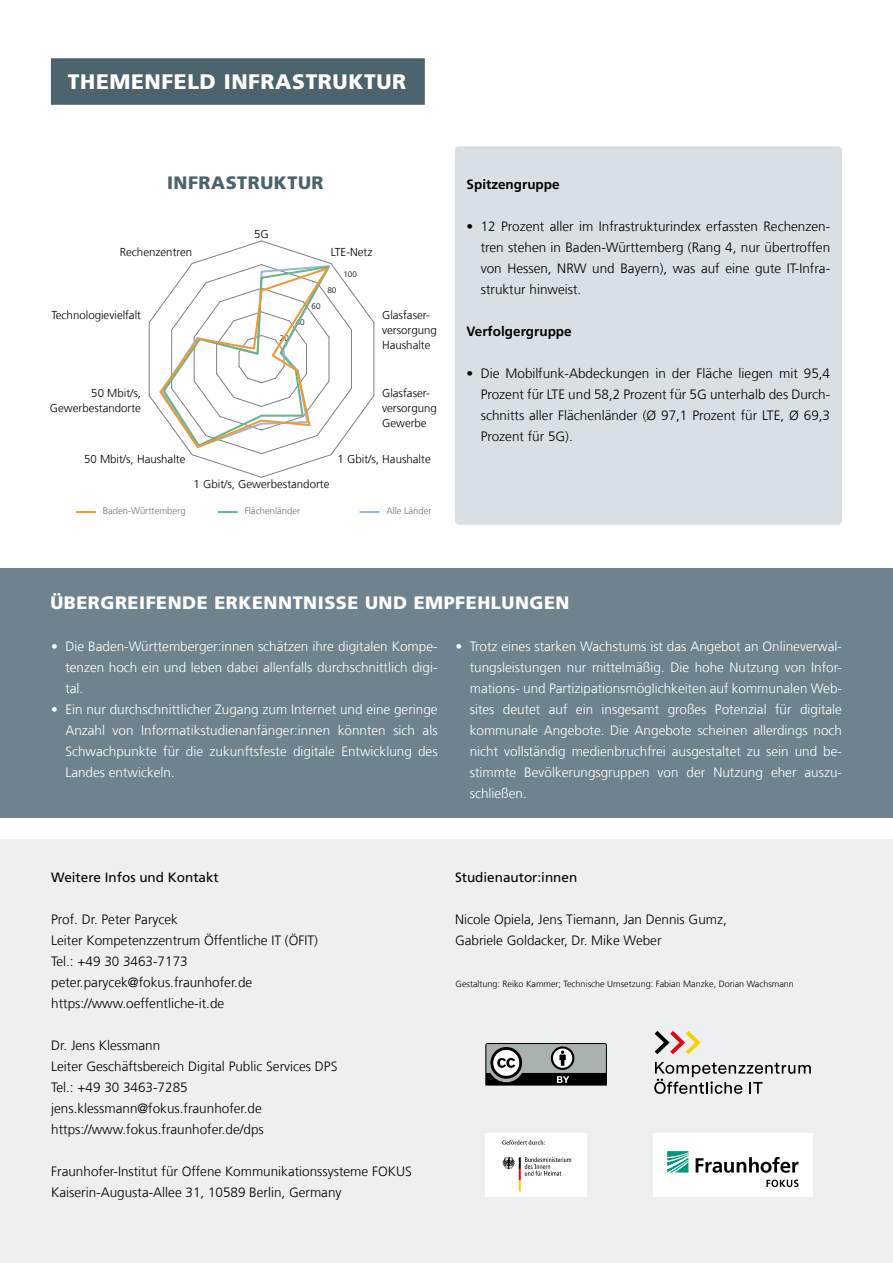
<style>
.page{position:relative;width:893px;height:1263px;background:#fff}
.page>*{position:absolute;margin:0;border:0;box-sizing:border-box;transform-origin:0 0}
.t1{font:900 21px "Frutiger LT Com";letter-spacing:.03em;color:#fff}
.t2{font:900 18px "Frutiger LT Com";letter-spacing:.03em;color:#fff}
.t3{font:900 18px "Frutiger LT Com";letter-spacing:.03em;color:#4c626c}
.t4{font:300 13.5px/21px "Frutiger LT Com";color:#000}
.t5{font:300 13.5px/21px "Frutiger LT Com";color:#fff;text-align:justify}
.t6{font:13.5px "Frutiger LT Com";color:#000}
.t7{font:700 13.5px "Frutiger LT Com";color:#000}
.t8{font:300 11.55px/14.9px "Frutiger LT Com";color:#000}
.t9{font:300 9.45px "Frutiger LT Com";color:#737373}
.t10{font:300 9px "Frutiger LT Com";color:#000}
.t11{font:300 8.1px "Frutiger LT Com";color:#000}
</style>
<div class="page">
<div style="left:0;top:569px;width:893px;height:249px;background:#6e838d"></div>
<svg style="left:148px;top:240px;width:227px;height:238px"></svg>
<hr style="left:76px;top:511px;width:20px;height:2px;background:#f29733">
<hr style="left:218px;top:511px;width:20px;height:2px;background:#66b58b">
<hr style="left:359px;top:511px;width:21px;height:2px;background:#99b8d3">
<div style="left:459px;top:150px;width:379px;height:371px;background:#d8e0e5"></div>
<div style="left:455px;top:146px;width:387px;height:379px;border:8px solid #d8e0e5"></div>
<div style="left:51px;top:58px;width:374px;height:47px;background:#4c626c"></div>
<div style="left:0;top:840px;width:893px;height:423px;background:#eeeff0"></div>
<div style="left:653px;top:1133px;width:159px;height:63px;background:#fff"></div>
<svg style="left:667px;top:1151px;width:21px;height:21px"></svg>
<svg style="left:696px;top:1157px;width:102px;height:16px"></svg>
<svg style="left:766px;top:1180px;width:32px;height:7px"></svg>
<svg style="left:485px;top:1043px;width:122px;height:42px;background:#747876"></svg>
<svg style="left:654px;top:1062px;width:157px;height:32px"></svg>
<div style="left:485px;top:1133px;width:101px;height:63px;background:#fff"></div>
<svg style="left:502px;top:1140px;width:43px;height:4px"></svg>
<svg style="left:502px;top:1157px;width:69px;height:34px"></svg>
<svg style="left:655px;top:1031px;width:46px;height:23px"></svg>
<h1 class="t1" style="left:68px;top:69px;width:340px">THEMENFELD INFRASTRUKTUR</h1>
<h2 class="t3" style="left:167px;top:172px;width:158px">INFRASTRUKTUR</h2>
<p class="t7" style="left:467px;top:176px;width:95px">Spitzengruppe</p>
<p class="t4" style="left:481px;top:216px;width:351px;text-align:justify;text-indent:-14px">• 12 Prozent aller im Infrastrukturindex erfassten Rechenzen&shy;tren stehen in Baden-Württemberg (Rang 4, nur übertroffen von Hessen, NRW und Bayern), was auf eine gute IT-Infra&shy;struktur hinweist.</p>
<p class="t7" style="left:467px;top:323px;width:107px">Verfolgergruppe</p>
<p class="t4" style="left:481px;top:363px;width:351px;text-align:justify;text-indent:-14px">• Die Mobilfunk-Abdeckungen in der Fläche liegen mit 95,4<br>Prozent für LTE und 58,2 Prozent für 5G unterhalb des Durch&shy;schnitts aller Flächenländer (Ø 97,1 Prozent für LTE, Ø 69,3<br>Prozent für 5G).</p>
<p class="t8" style="left:254px;top:227px;width:16px">5G</p>
<p class="t8" style="left:120px;top:245px;width:74px">Rechenzentren</p>
<p class="t8" style="left:331px;top:245px;width:43px">LTE-Netz</p>
<p class="t11" style="left:343px;top:270px;width:15px">100</p>
<p class="t11" style="left:327px;top:286px;width:11px">80</p>
<p class="t11" style="left:312px;top:302px;width:11px">60</p>
<p class="t8" style="left:51px;top:307px;width:91px">Technologievielfalt</p>
<p class="t8" style="left:382px;top:307px;width:56px">Glasfaser&shy;versorgung<br>Haushalte</p>
<p class="t11" style="left:296px;top:317px;width:11px">40</p>
<p class="t11" style="left:280px;top:333px;width:11px">20</p>
<p class="t8" style="left:382px;top:385px;width:56px">Glasfaser&shy;versorgung<br>Gewerbe</p>
<p class="t8" style="left:50px;top:385px;width:93px;text-align:right">50 Mbit/s,<br>Gewerbestandorte</p>
<p class="t8" style="left:84px;top:451px;width:103px">50 Mbit/s, Haushalte</p>
<p class="t8" style="left:194px;top:476px;width:137px">1 Gbit/s, Gewerbestandorte</p>
<p class="t8" style="left:338px;top:451px;width:95px">1 Gbit/s, Haushalte</p>
<p class="t9" style="left:103px;top:506px;width:84px">Baden-Württemberg</p>
<p class="t9" style="left:245px;top:506px;width:57px">Flächenländer</p>
<p class="t9" style="left:386px;top:506px;width:47px">Alle Länder</p>
<h3 class="t2" style="left:50px;top:592px;width:521px">ÜBERGREIFENDE ERKENNTNISSE UND EMPFEHLUNGEN</h3>
<p class="t5" style="left:65px;top:636px;width:374px;text-indent:-14px">• Die Baden-Württemberger:innen schätzen ihre digitalen Kompe&shy;tenzen hoch ein und leben dabei allenfalls durchschnittlich digi&shy;tal.</p>
<p class="t5" style="left:65px;top:699px;width:374px;text-indent:-14px">• Ein nur durchschnittlicher Zugang zum Internet und eine geringe Anzahl von Informatikstudienanfänger:innen könnten sich als Schwachpunkte für die zukunftsfeste digitale Entwicklung des Landes entwickeln.</p>
<p class="t5" style="left:470px;top:636px;width:374px;text-indent:-14px">• Trotz eines starken Wachstums ist das Angebot an Onlineverwal&shy;tungsleistungen nur mittelmäßig. Die hohe Nutzung von Infor&shy;mations- und Partizipationsmöglichkeiten auf kommunalen Web&shy;sites deutet auf ein insgesamt großes Potenzial für digitale kommunale Angebote. Die Angebote scheinen allerdings noch nicht vollständig medienbruchfrei ausgestaltet zu sein und be&shy;stimmte Bevölkerungsgruppen von der Nutzung eher auszu&shy;schließen.</p>
<p class="t6" style="left:51px;top:869px;width:169px">Weitere Infos und Kontakt</p>
<p class="t4" style="left:51px;top:909px;width:268px">Prof. Dr. Peter Parycek<br>Leiter Kompetenzzentrum Öffentliche IT (ÖFIT)<br>Tel.: +49 30 3463-7173 peter.parycek@fokus.fraunhofer.de https://www.oeffentliche-it.de</p>
<p class="t4" style="left:51px;top:1035px;width:288px">Dr. Jens Klessmann<br>Leiter Geschäftsbereich Digital Public Services DPS Tel.: +49 30 3463-7285 jens.klessmann@fokus.fraunhofer.de https://www.fokus.fraunhofer.de/dps</p>
<p class="t4" style="left:51px;top:1161px;width:362px">Fraunhofer-Institut für Offene Kommunikationssysteme FOKUS<br>Kaiserin-Augusta-Allee 31, 10589 Berlin, Germany</p>
<p class="t6" style="left:455px;top:869px;width:124px">Studienautor:innen</p>
<p class="t4" style="left:455px;top:909px;width:273px">Nicole Opiela, Jens Tiemann, Jan Dennis Gumz,<br>Gabriele Goldacker, Dr. Mike Weber</p>
<p class="t10" style="left:456px;top:978px;width:340px">Gestaltung: Reiko Kammer; Technische Umsetzung: Fabian Manzke, Dorian Wachsmann</p>
</div>
